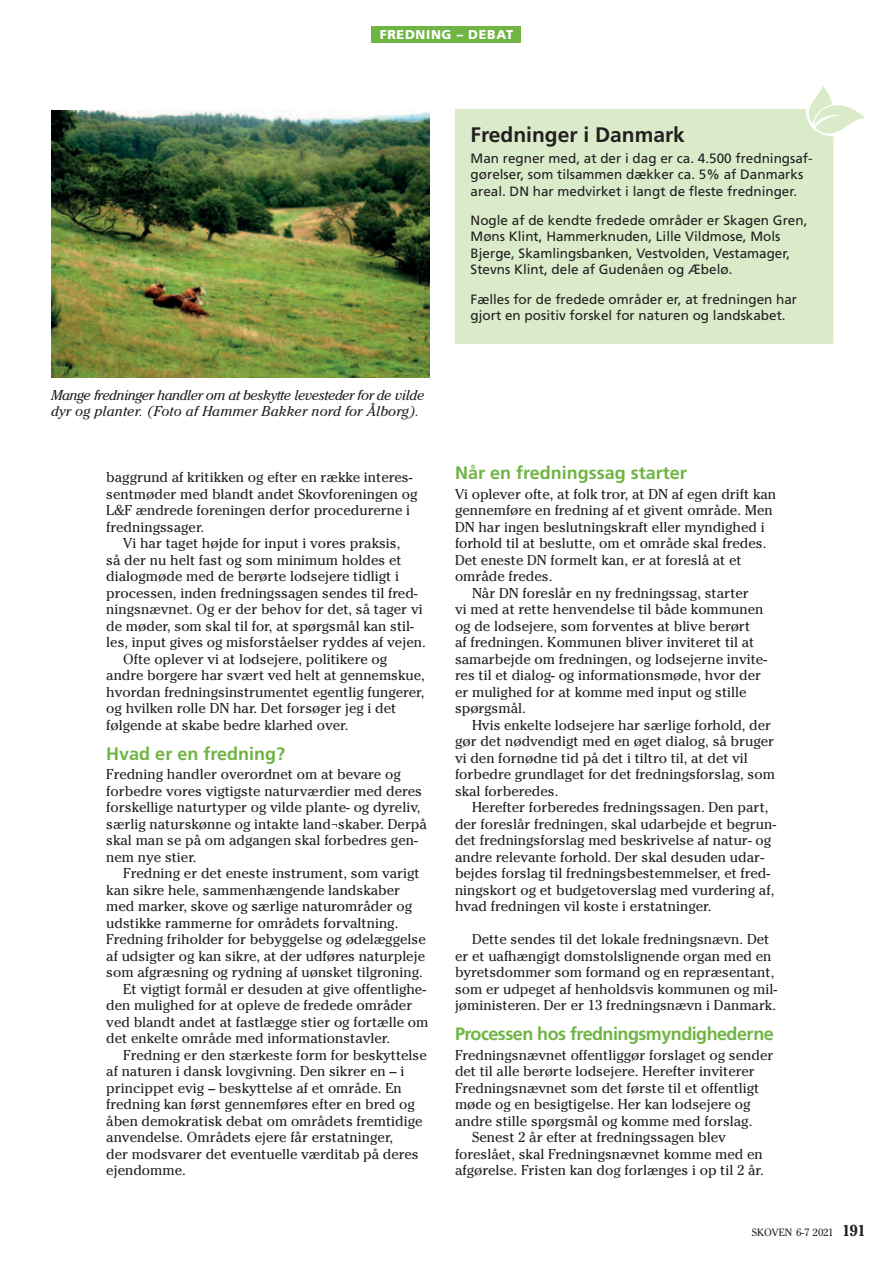
<style>
.page{position:relative;width:893px;height:1263px;background:#fff}
.page>*{position:absolute;margin:0;border:0;box-sizing:border-box;transform-origin:0 0}
.t1{font:700 21px "Frutiger LT Std";color:#231f20}
.t2{font:700 18px "Frutiger LT Std";color:#70b444}
.t3{font:700 18px "Frutiger LT Std";letter-spacing:-.02em;color:#70b444}
.t4{font:14.25px/16.5px "Cheltenham Std";color:#231f20}
.t5{font:italic 14.25px/16.5px "Cheltenham Std";letter-spacing:-.03em;color:#231f20}
.t6{font:13.5px/16.5px "Frutiger LT Std";color:#231f20}
.t7{font:900 12.75px "Frutiger LT Std";letter-spacing:.05em;color:#fff}
.t8{font:10.5px "Cheltenham Std";color:#231f20}
.s1{font-weight:700;font-size:15.75px}
</style>
<div class="page">
<div style="left:372px;top:26px;width:149px;height:17px;background:#70b444"></div>
<img style="left:51px;top:111px;width:378px;height:266px">
<div style="left:455px;top:109px;width:378px;height:235px;background:#daebca"></div>
<svg style="left:807px;top:86px;width:58px;height:52px"></svg>
<p class="t7" style="left:380px;top:27px;width:135px">FREDNING – DEBAT</p>
<p class="t7" style="left:437px;top:27px;width:21px">XX</p>
<p class="t5" style="left:51px;top:388px;width:375px">Mange fredninger handler om at beskytte levesteder for de vilde dyr og planter. (Foto af Hammer Bakker nord for Ålborg).</p>
<p class="t4" style="left:106px;top:470px;width:313px">baggrund af kritikken og efter en række interes&shy;sentmøder med blandt andet Skovforeningen og L&amp;F ændrede foreningen derfor procedurerne i fredningssager.</p>
<p class="t4" style="left:123px;top:536px;width:279px">Vi har taget højde for input i vores praksis,</p>
<p class="t4" style="left:106px;top:553px;width:297px">så der nu helt fast og som minimum holdes et</p>
<p class="t4" style="left:106px;top:569px;width:294px">dialogmøde med de berørte lodsejere tidligt i</p>
<p class="t4" style="left:106px;top:586px;width:313px">processen, inden fredningssagen sendes til fred-</p>
<p class="t4" style="left:106px;top:602px;width:318px">ningsnævnet. Og er der behov for det, så tager vi</p>
<p class="t4" style="left:106px;top:619px;width:309px">de møder, som skal til for, at spørgsmål kan stil-</p>
<p class="t4" style="left:106px;top:635px;width:321px">les, input gives og misforståelser ryddes af vejen.</p>
<p class="t4" style="left:123px;top:652px;width:265px">Ofte oplever vi at lodsejere, politikere og</p>
<p class="t4" style="left:106px;top:668px;width:320px">andre borgere har svært ved helt at gennemskue,</p>
<p class="t4" style="left:106px;top:685px;width:320px">hvordan fredningsinstrumentet egentlig fungerer,</p>
<p class="t4" style="left:106px;top:701px;width:292px">og hvilken rolle DN har. Det forsøger jeg i det</p>
<p class="t4" style="left:106px;top:718px;width:244px">følgende at skabe bedre klarhed over.</p>
<p class="t2" style="left:106px;top:746px;width:180px">Hvad er en fredning?</p>
<p class="t4" style="left:106px;top:767px;width:322px">Fredning handler overordnet om at bevare og forbedre vores vigtigste naturværdier med deres forskellige naturtyper og vilde plante- og dyreliv, særlig naturskønne og intakte land¬skaber. Derpå skal man se på om adgangen skal forbedres gen&shy;nem nye stier.</p>
<p class="t4" style="left:123px;top:866px;width:298px">Fredning er det eneste instrument, som varigt</p>
<p class="t4" style="left:106px;top:883px;width:295px">kan sikre hele, sammenhængende landskaber</p>
<p class="t4" style="left:106px;top:899px;width:307px">med marker, skove og særlige naturområder og</p>
<p class="t4" style="left:106px;top:916px;width:294px">udstikke rammerne for områdets forvaltning.</p>
<p class="t4" style="left:106px;top:932px;width:321px">Fredning friholder for bebyggelse og ødelæggelse</p>
<p class="t4" style="left:106px;top:949px;width:320px">af udsigter og kan sikre, at der udføres naturpleje</p>
<p class="t4" style="left:106px;top:965px;width:318px">som afgræsning og rydning af uønsket tilgroning.</p>
<p class="t4" style="left:123px;top:982px;width:304px">Et vigtigt formål er desuden at give offentlighe-</p>
<p class="t4" style="left:106px;top:998px;width:308px">den mulighed for at opleve de fredede områder</p>
<p class="t4" style="left:106px;top:1015px;width:324px">ved blandt andet at fastlægge stier og fortælle om</p>
<p class="t4" style="left:106px;top:1031px;width:285px">det enkelte område med informationstavler.</p>
<p class="t4" style="left:123px;top:1048px;width:305px">Fredning er den stærkeste form for beskyttelse</p>
<p class="t4" style="left:106px;top:1064px;width:299px">af naturen i dansk lovgivning. Den sikrer en – i</p>
<p class="t4" style="left:106px;top:1081px;width:297px">princippet evig – beskyttelse af et område. En</p>
<p class="t4" style="left:106px;top:1097px;width:310px">fredning kan først gennemføres efter en bred og</p>
<p class="t4" style="left:106px;top:1114px;width:318px">åben demokratisk debat om områdets fremtidige</p>
<p class="t4" style="left:106px;top:1130px;width:289px">anvendelse. Områdets ejere får erstatninger,</p>
<p class="t4" style="left:106px;top:1147px;width:314px">der modsvarer det eventuelle værditab på deres</p>
<p class="t4" style="left:106px;top:1163px;width:81px">ejendomme.</p>
<h1 class="t1" style="left:471px;top:126px;width:216px">Fredninger i Danmark</h1>
<p class="t6" style="left:471px;top:151px;width:344px">Man regner med, at der i dag er ca. 4.500 fredningsaf&shy;gørelser, som tilsammen dækker ca. 5% af Danmarks areal. DN har medvirket i langt de fleste fredninger.</p>
<p class="t6" style="left:471px;top:213px;width:338px">Nogle af de kendte fredede områder er Skagen Gren, Møns Klint, Hammerknuden, Lille Vildmose, Mols Bjerge, Skamlingsbanken, Vestvolden, Vestamager, Stevns Klint, dele af Gudenåen og Æbelø.</p>
<p class="t6" style="left:471px;top:292px;width:328px">Fælles for de fredede områder er, at fredningen har gjort en positiv forskel for naturen og landskabet.</p>
<p class="t2" style="left:455px;top:466px;width:233px">Når en fredningssag starter</p>
<p class="t4" style="left:455px;top:487px;width:323px">Vi oplever ofte, at folk tror, at DN af egen drift kan</p>
<p class="t4" style="left:455px;top:503px;width:319px">gennemføre en fredning af et givent område. Men</p>
<p class="t4" style="left:455px;top:520px;width:311px">DN har ingen beslutningskraft eller myndighed i</p>
<p class="t4" style="left:455px;top:536px;width:313px">forhold til at beslutte, om et område skal fredes.</p>
<p class="t4" style="left:455px;top:553px;width:288px">Det eneste DN formelt kan, er at foreslå at et</p>
<p class="t4" style="left:455px;top:569px;width:99px">område fredes.</p>
<p class="t4" style="left:472px;top:586px;width:278px">Når DN foreslår en ny fredningssag, starter</p>
<p class="t4" style="left:455px;top:602px;width:310px">vi med at rette henvendelse til både kommunen</p>
<p class="t4" style="left:455px;top:619px;width:297px">og de lodsejere, som forventes at blive berørt</p>
<p class="t4" style="left:455px;top:635px;width:301px">af fredningen. Kommunen bliver inviteret til at</p>
<p class="t4" style="left:455px;top:652px;width:314px">samarbejde om fredningen, og lodsejerne invite-</p>
<p class="t4" style="left:455px;top:668px;width:308px">res til et dialog- og informationsmøde, hvor der</p>
<p class="t4" style="left:455px;top:685px;width:293px">er mulighed for at komme med input og stille</p>
<p class="t4" style="left:455px;top:701px;width:72px">spørgsmål.</p>
<p class="t4" style="left:472px;top:718px;width:301px">Hvis enkelte lodsejere har særlige forhold, der</p>
<p class="t4" style="left:455px;top:734px;width:321px">gør det nødvendigt med en øget dialog, så bruger</p>
<p class="t4" style="left:455px;top:751px;width:294px">vi den fornødne tid på det i tiltro til, at det vil</p>
<p class="t4" style="left:455px;top:767px;width:321px">forbedre grundlaget for det fredningsforslag, som</p>
<p class="t4" style="left:455px;top:784px;width:105px">skal forberedes.</p>
<p class="t4" style="left:472px;top:800px;width:298px">Herefter forberedes fredningssagen. Den part,</p>
<p class="t4" style="left:455px;top:817px;width:323px">der foreslår fredningen, skal udarbejde et begrun-</p>
<p class="t4" style="left:455px;top:833px;width:318px">det fredningsforslag med beskrivelse af natur- og</p>
<p class="t4" style="left:455px;top:850px;width:311px">andre relevante forhold. Der skal desuden udar-</p>
<p class="t4" style="left:455px;top:866px;width:317px">bejdes forslag til fredningsbestemmelser, et fred-</p>
<p class="t4" style="left:455px;top:883px;width:321px">ningskort og et budgetoverslag med vurdering af,</p>
<p class="t4" style="left:455px;top:899px;width:258px">hvad fredningen vil koste i erstatninger.</p>
<p class="t4" style="left:455px;top:932px;width:324px;text-indent:17px">Dette sendes til det lokale fredningsnævn. Det er et uafhængigt domstolslignende organ med en byretsdommer som formand og en repræsentant, som er udpeget af henholdsvis kommunen og mil&shy;jøministeren. Der er 13 fredningsnævn i Danmark.</p>
<p class="t3" style="left:455px;top:1027px;width:320px">Processen hos fredningsmyndighederne</p>
<p class="t4" style="left:455px;top:1048px;width:320px">Fredningsnævnet offentliggør forslaget og sender</p>
<p class="t4" style="left:455px;top:1064px;width:301px">det til alle berørte lodsejere. Herefter inviterer</p>
<p class="t4" style="left:455px;top:1081px;width:306px">Fredningsnævnet som det første til et offentligt</p>
<p class="t4" style="left:455px;top:1097px;width:297px">møde og en besigtigelse. Her kan lodsejere og</p>
<p class="t4" style="left:455px;top:1114px;width:299px">andre stille spørgsmål og komme med forslag.</p>
<p class="t4" style="left:472px;top:1130px;width:255px">Senest 2 år efter at fredningssagen blev</p>
<p class="t4" style="left:455px;top:1147px;width:309px">foreslået, skal Fredningsnævnet komme med en</p>
<p class="t4" style="left:455px;top:1163px;width:310px">afgørelse. Fristen kan dog forlænges i op til 2 år.</p>
<p class="t8" style="left:752px;top:1228px;width:115px">SKOVEN 6-7 2021 <span class="s1">191</span></p>
</div>
